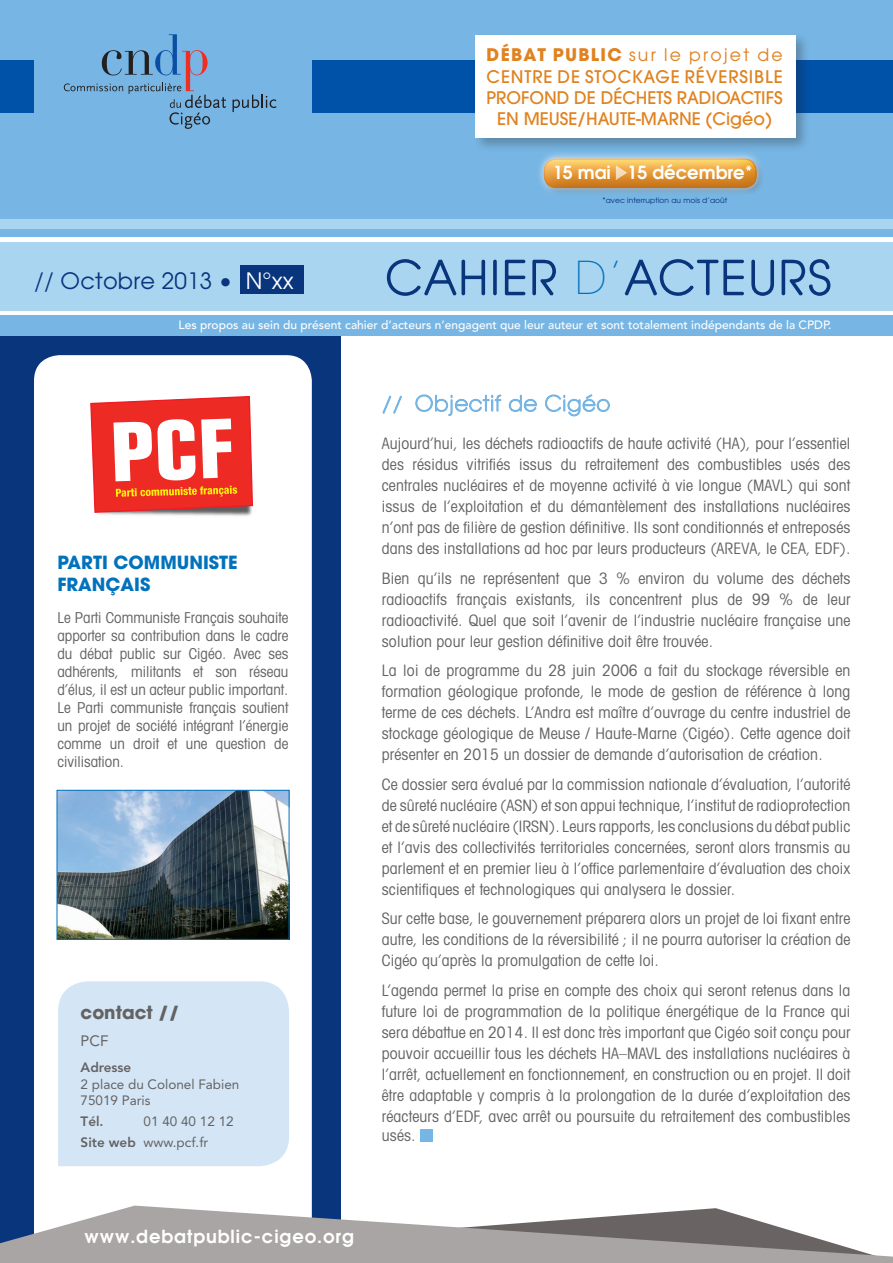
<style>
.page{position:relative;width:893px;height:1263px;background:#fff}
.page>*{position:absolute;margin:0;border:0;box-sizing:border-box;transform-origin:0 0}
.t1{font:22.5px "Avant Garde";letter-spacing:.01em;color:#08357c}
.t2{font:600 18px "Avant Garde";letter-spacing:.05em;color:#fff}
.t3{font:700 18px/22.5px "Avant Garde";color:#0072bc}
.t4{font:600 18px "Avant Garde";color:#fff}
.t5{font:700 18px "Avant Garde";color:#646262}
.t6{font:500 17.25px/21.3px "Avant Garde";color:#e08220;text-align:center}
.t7{font:17.25px "Avant Garde";letter-spacing:.13em;color:#e08220}
.t8{font:condensed 15.75px/21px "Avant Garde";letter-spacing:.01em;color:#646262;text-align:justify}
.t9{font:condensed 15px/18px "Avant Garde";color:#646262;text-align:justify}
.t10{font:15px "Avenir";color:#646262}
.t11{font:13.5px/16.5px "Avenir";color:#646262}
.t12{font:800 13.5px "Avenir";color:#646262}
.t13{font:500 12px "Avenir";color:#fff}
.t14{font:7.5px "Avant Garde";letter-spacing:.01em;color:#08357c}
.s1{font-weight:700}
.s2{color:#fff}
.s3{font-weight:800}
</style>
<div class="page">
<div style="left:0;top:315px;width:893px;height:948px;background:#08357c"></div>
<div style="left:342px;top:267px;width:551px;height:994px;background:#fff"></div>
<div style="left:0;top:0;width:893px;height:219px;background:#77b6e4"></div>
<div style="left:0;top:315px;width:893px;height:20px;background:#77b6e4"></div>
<div style="left:0;top:235px;width:893px;height:76px;background:#aad5f1"></div>
<hr style="left:0;top:237px;width:893px;height:4px;background:#fff">
<div style="left:0;top:226px;width:893px;height:11px;background:#77b6e4"></div>
<div style="left:0;top:219px;width:893px;height:10px;background:#aad5f1"></div>
<div style="left:34px;top:355px;width:278px;height:908px;background:#fff;border-radius:26px"></div>
<div style="left:312px;top:60px;width:581px;height:53px;background:#0051a8"></div>
<div style="left:0;top:60px;width:34px;height:53px;background:#0051a8"></div>
<svg style="left:386px;top:259px;width:100px;height:37px"></svg>
<div style="left:493px;top:260px;width:4px;height:35px;border:2px solid #08357c"></div>
<svg style="left:504px;top:259px;width:52px;height:37px"></svg>
<svg style="left:624px;top:259px;width:207px;height:37px"></svg>
<img style="left:101px;top:514px;width:150px;height:2px">
<svg style="left:90px;top:396px;width:163px;height:118px"></svg>
<div style="left:58px;top:981px;width:231px;height:185px;background:#d4e6f6"></div>
<div style="left:240px;top:265px;width:64px;height:29px;background:#08357c"></div>
<svg style="left:233px;top:95px;width:44px;height:17px"></svg>
<svg style="left:64px;top:34px;width:162px;height:95px"></svg>
<svg style="left:0;top:1205px;width:893px;height:58px;fill:#a9a5a5"></svg>
<div style="left:473px;top:32px;width:338px;height:121px;background:#231f20;opacity:.3"></div>
<div style="left:476px;top:35px;width:320px;height:103px;background:#fff"></div>
<div style="left:536px;top:150px;width:228px;height:46px;background:#fff;opacity:.75"></div>
<div style="left:542px;top:156px;width:216px;height:33px;background:#7e8083;opacity:.33"></div>
<svg style="left:616px;top:165px;width:11px;height:15px"></svg>
<svg style="left:382px;top:395px;width:20px;height:19px"></svg>
<svg style="left:415px;top:394px;width:87px;height:23px"></svg>
<svg style="left:508px;top:394px;width:29px;height:18px"></svg>
<svg style="left:545px;top:394px;width:65px;height:23px"></svg>
<div style="left:420px;top:1129px;width:13px;height:12px;background:#77b6e4"></div>
<img style="left:59px;top:792px;width:228px;height:145px">
<div style="left:57px;top:790px;width:232px;height:149px;border:1px solid #0072bc"></div>
<p class="t7" style="left:487px;top:44px;width:298px"><span class="s1">DÉBAT PUBLIC</span> sur le projet de</p>
<p class="t6" style="left:487px;top:66px;width:298px">CENTRE DE STOCKAGE RÉVERSIBLE<br>PROFOND DE DÉCHETS RADIOACTIFS<br>EN MEUSE/HAUTE-MARNE (Cigéo)</p>
<p class="t4" style="left:553px;top:161px;width:201px">15 mai 15 décembre*</p>
<p class="t1" style="left:34px;top:267px;width:261px">// Octobre 2013 • <span class="s2">N°xx</span></p>
<p class="t14" style="left:602px;top:195px;width:127px">*avec interruption au mois d’août</p>
<p class="t13" style="left:179px;top:318px;width:654px">Les propos au sein du présent cahier d’acteurs n’engagent que leur auteur et sont totalement indépendants de la CPDP.</p>
<p class="t3" style="left:57px;top:551px;width:182px">PARTI COMMUNISTE<br>FRANÇAIS</p>
<p class="t9" style="left:57px;top:608px;width:232px">Le Parti Communiste Français souhaite apporter sa contribution dans le cadre du débat public sur Cigéo. Avec ses adhérents, militants et son réseau d’élus, il est un acteur public important.<br>Le Parti communiste français soutient un projet de société intégrant l’énergie comme un droit et une question de civilisation.</p>
<p class="t5" style="left:81px;top:1001px;width:101px">contact //</p>
<p class="t10" style="left:81px;top:1032px;width:29px">PCF</p>
<p class="t11" style="left:81px;top:1059px;width:160px"><span class="s3">Adresse<br></span>2 place du Colonel Fabien</p>
<p class="t11" style="left:81px;top:1092px;width:72px">75019 Paris</p>
<p class="t12" style="left:81px;top:1113px;width:25px">Tél.</p>
<p class="t11" style="left:144px;top:1113px;width:92px">01 40 40 12 12</p>
<p class="t11" style="left:81px;top:1134px;width:129px"><span class="s3">Site web</span> www.pcf.fr</p>
<p class="t8" style="left:382px;top:432px;width:470px">Aujourd’hui, les déchets radioactifs de haute activité (HA), pour l’essentiel des résidus vitrifiés issus du retraitement des combustibles usés des centrales nucléaires et de moyenne activité à vie longue (MAVL) qui sont issus de l’exploitation et du démantèlement des installations nucléaires n’ont pas de filière de gestion définitive. Ils sont conditionnés et entreposés dans des installations ad hoc par leurs producteurs (AREVA, le CEA, EDF).</p>
<p class="t8" style="left:382px;top:567px;width:470px">Bien qu’ils ne représentent que 3 % environ du volume des déchets radioactifs français existants, ils concentrent plus de 99 % de leur radioactivité. Quel que soit l’avenir de l’industrie nucléaire française une solution pour leur gestion définitive doit être trouvée.</p>
<p class="t8" style="left:382px;top:659px;width:470px">La loi de programme du 28 juin 2006 a fait du stockage réversible en formation géologique profonde, le mode de gestion de référence à long terme de ces déchets. L’Andra est maître d’ouvrage du centre industriel de stockage géologique de Meuse / Haute-Marne (Cigéo). Cette agence doit présenter en 2015 un dossier de demande d’autorisation de création.</p>
<p class="t8" style="left:382px;top:773px;width:470px">Ce dossier sera évalué par la commission nationale d’évaluation, l’autorité de sûreté nucléaire (ASN) et son appui technique, l’institut de radioprotection et de sûreté nucléaire (IRSN). Leurs rapports, les conclusions du débat public et l’avis des collectivités territoriales concernées, seront alors transmis au parlement et en premier lieu à l’office parlementaire d’évaluation des choix scientifiques et technologiques qui analysera le dossier.</p>
<p class="t8" style="left:382px;top:907px;width:470px">Sur cette base, le gouvernement préparera alors un projet de loi fixant entre autre, les conditions de la réversibilité ; il ne pourra autoriser la création de Cigéo qu’après la promulgation de cette loi.</p>
<p class="t8" style="left:382px;top:979px;width:470px">L’agenda permet la prise en compte des choix qui seront retenus dans la future loi de programmation de la politique énergétique de la France qui sera débattue en 2014. Il est donc très important que Cigéo soit conçu pour pouvoir accueillir tous les déchets HA–MAVL des installations nucléaires à l’arrêt, actuellement en fonctionnement, en construction ou en projet. Il doit être adaptable y compris à la prolongation de la durée d’exploitation des réacteurs d’EDF, avec arrêt ou poursuite du retraitement des combustibles usés.</p>
<p class="t2" style="left:84px;top:1224px;width:271px">www.debatpublic-cigeo.org</p>
</div>
